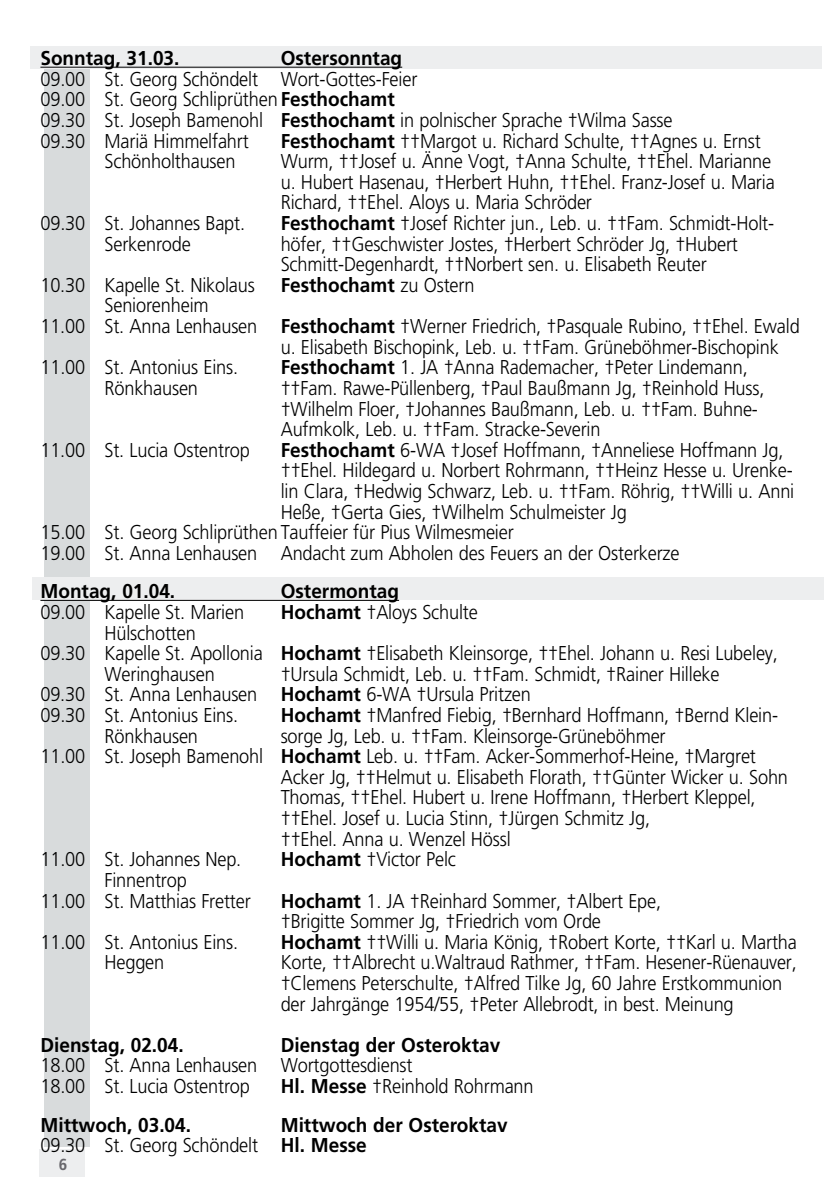
<style>
.page{position:relative;width:840px;height:1191px;background:#fff}
.page>*{position:absolute;margin:0;border:0;box-sizing:border-box;transform-origin:0 0}
.t1{font:300 20px/20.6px "Frutiger";letter-spacing:-.01em;color:#000;scale:.91 1}
.t2{font:700 20px/20.6px "Frutiger";color:#000;scale:.95 1}
.t3{font:300 20px/20.6px "Frutiger";letter-spacing:-.01em;color:#000;scale:.9 1}
.t4{font:700 16px "Frutiger";color:#68676c;scale:.95 1}
.s1{font-weight:700}
.s2{font-weight:300}
</style>
<div class="page">
<div style="left:40px;top:1148px;width:45px;height:28px;background:#edeeef"></div>
<div style="left:44px;top:47px;width:45px;height:1099px;background:#d8dbdc"></div>
<div style="left:30px;top:47px;width:791px;height:22px;background:#edeeef"></div>
<div style="left:32px;top:577px;width:791px;height:23px;background:#edeeef"></div>
<hr style="left:40px;top:67px;width:362px;height:1px;background:#000">
<hr style="left:40px;top:600px;width:359px;height:1px;background:#000">
<p class="t2" style="left:40px;top:48px;width:148px">Sonntag, 31.03.</p>
<p class="t2" style="left:280px;top:48px;width:129px">Ostersonntag</p>
<p class="t1" style="left:40px;top:69px;width:695px">09.00 St. Georg Schöndelt Wort-Gottes-Feier<br>09.00 St. Georg Schliprüthen <span class="s1">Festhochamt<br></span>09.30 St. Joseph Bamenohl <span class="s1">Festhochamt</span> in polnischer Sprache †Wilma Sasse 09.30 Mariä Himmelfahrt</p>
<p class="t1" style="left:280px;top:130px;width:528px"><span class="s1">Festhochamt</span> ††Margot u. Richard Schulte, ††Agnes u. Ernst</p>
<p class="t1" style="left:104px;top:151px;width:145px">Schönholthausen</p>
<p class="t1" style="left:280px;top:151px;width:544px">Wurm, ††Josef u. Änne Vogt, †Anna Schulte, ††Ehel. Marianne u. Hubert Hasenau, †Herbert Huhn, ††Ehel. Franz-Josef u. Maria<br>Richard, ††Ehel. Aloys u. Maria Schröder</p>
<p class="t1" style="left:40px;top:213px;width:226px">09.30 St. Johannes Bapt.</p>
<p class="t1" style="left:280px;top:213px;width:543px"><span class="s1">Festhochamt</span> †Josef Richter jun., Leb. u. ††Fam. Schmidt-Holt-</p>
<p class="t1" style="left:104px;top:233px;width:96px">Serkenrode</p>
<p class="t1" style="left:280px;top:233px;width:504px">höfer, ††Geschwister Jostes, †Herbert Schröder Jg, †Hubert<br>Schmitt-Degenhardt, ††Norbert sen. u. Elisabeth Reuter</p>
<p class="t1" style="left:40px;top:275px;width:237px">10.30 Kapelle St. Nikolaus</p>
<p class="t2" style="left:280px;top:274px;width:205px">Festhochamt <span class="s2">zu Ostern</span></p>
<p class="t1" style="left:104px;top:295px;width:116px">Seniorenheim</p>
<p class="t1" style="left:40px;top:316px;width:835px">11.00 St. Anna Lenhausen <span class="s1">Festhochamt</span> †Werner Friedrich, †Pasquale Rubino, ††Ehel. Ewald</p>
<p class="t1" style="left:280px;top:336px;width:548px">u. Elisabeth Bischopink, Leb. u. ††Fam. Grüneböhmer-Bischopink</p>
<p class="t1" style="left:40px;top:357px;width:218px">11.00 St. Antonius Eins.</p>
<p class="t1" style="left:280px;top:357px;width:514px"><span class="s1">Festhochamt</span> 1. JA †Anna Rademacher, †Peter Lindemann,</p>
<p class="t1" style="left:104px;top:378px;width:104px">Rönkhausen</p>
<p class="t1" style="left:280px;top:378px;width:533px">††Fam. Rawe-Püllenberg, †Paul Baußmann Jg, †Reinhold Huss, †Wilhelm Floer, †Johannes Baußmann, Leb. u. ††Fam. Buhne-<br>Aufmkolk, Leb. u. ††Fam. Stracke-Severin</p>
<p class="t1" style="left:40px;top:439px;width:232px">11.00 St. Lucia Ostentrop</p>
<p class="t1" style="left:280px;top:439px;width:553px"><span class="s1">Festhochamt</span> 6-WA †Josef Hoffmann, †Anneliese Hoffmann Jg,</p>
<p class="t1" style="left:280px;top:460px;width:564px">††Ehel. Hildegard u. Norbert Rohrmann, ††Heinz Hesse u. Urenke-</p>
<p class="t1" style="left:280px;top:481px;width:565px">lin Clara, †Hedwig Schwarz, Leb. u. ††Fam. Röhrig, ††Willi u. Anni</p>
<p class="t1" style="left:280px;top:501px;width:381px">Heße, †Gerta Gies, †Wilhelm Schulmeister Jg</p>
<p class="t1" style="left:40px;top:522px;width:521px">15.00 St. Georg Schliprüthen Tauffeier für Pius Wilmesmeier</p>
<p class="t1" style="left:40px;top:542px;width:703px">19.00 St. Anna Lenhausen Andacht zum Abholen des Feuers an der Osterkerze</p>
<p class="t2" style="left:40px;top:581px;width:143px">Montag, 01.04.</p>
<p class="t2" style="left:280px;top:581px;width:126px">Ostermontag</p>
<p class="t1" style="left:40px;top:602px;width:225px">09.00 Kapelle St. Marien</p>
<p class="t1" style="left:280px;top:602px;width:218px"><span class="s1">Hochamt</span> †Aloys Schulte</p>
<p class="t1" style="left:104px;top:622px;width:102px">Hülschotten</p>
<p class="t1" style="left:40px;top:643px;width:811px">09.30 Kapelle St. Apollonia <span class="s1">Hochamt</span> †Elisabeth Kleinsorge, ††Ehel. Johann u. Resi Lubeley,</p>
<p class="t1" style="left:104px;top:663px;width:123px">Weringhausen</p>
<p class="t1" style="left:40px;top:663px;width:747px;text-indent:240px">†Ursula Schmidt, Leb. u. ††Fam. Schmidt, †Rainer Hilleke<br>09.30 St. Anna Lenhausen <span class="s1">Hochamt</span> 6-WA †Ursula Pritzen<br>09.30 St. Antonius Eins.</p>
<p class="t1" style="left:280px;top:705px;width:548px"><span class="s1">Hochamt</span> †Manfred Fiebig, †Bernhard Hoffmann, †Bernd Klein-</p>
<p class="t1" style="left:104px;top:725px;width:104px">Rönkhausen</p>
<p class="t1" style="left:280px;top:725px;width:424px">sorge Jg, Leb. u. ††Fam. Kleinsorge-Grüneböhmer</p>
<p class="t1" style="left:40px;top:746px;width:787px">11.00 St. Joseph Bamenohl <span class="s1">Hochamt</span> Leb. u. ††Fam. Acker-Sommerhof-Heine, †Margret</p>
<p class="t1" style="left:280px;top:766px;width:558px">Acker Jg, ††Helmut u. Elisabeth Florath, ††Günter Wicker u. Sohn</p>
<p class="t1" style="left:280px;top:787px;width:523px">Thomas, ††Ehel. Hubert u. Irene Hoffmann, †Herbert Kleppel,</p>
<p class="t1" style="left:280px;top:808px;width:407px">††Ehel. Josef u. Lucia Stinn, †Jürgen Schmitz Jg,</p>
<p class="t1" style="left:280px;top:828px;width:254px">††Ehel. Anna u. Wenzel Hössl</p>
<p class="t1" style="left:40px;top:849px;width:222px">11.00 St. Johannes Nep.</p>
<p class="t1" style="left:280px;top:849px;width:194px"><span class="s1">Hochamt</span> †Victor Pelc</p>
<p class="t1" style="left:40px;top:869px;width:232px;text-align:center">Finnentrop<br>11.00 St. Matthias Fretter</p>
<p class="t1" style="left:280px;top:890px;width:419px"><span class="s1">Hochamt</span> 1. JA †Reinhard Sommer, †Albert Epe, †Brigitte Sommer Jg, †Friedrich vom Orde</p>
<p class="t1" style="left:40px;top:931px;width:218px">11.00 St. Antonius Eins.</p>
<p class="t1" style="left:280px;top:931px;width:568px"><span class="s1">Hochamt</span> ††Willi u. Maria König, †Robert Korte, ††Karl u. Martha</p>
<p class="t1" style="left:104px;top:952px;width:67px">Heggen</p>
<p class="t3" style="left:280px;top:952px;width:574px">Korte, ††Albrecht u.Waltraud Rathmer, ††Fam. Hesener-Rüenauver, †Clemens Peterschulte, †Alfred Tilke Jg, 60 Jahre Erstkommunion der Jahrgänge 1954/55, †Peter Allebrodt, in best. Meinung</p>
<p class="t2" style="left:40px;top:1034px;width:152px">Dienstag, 02.04.</p>
<p class="t2" style="left:280px;top:1034px;width:232px">Dienstag der Osteroktav</p>
<p class="t1" style="left:40px;top:1055px;width:410px">18.00 St. Anna Lenhausen Wortgottesdienst<br>18.00 St. Lucia Ostentrop</p>
<p class="t1" style="left:280px;top:1075px;width:279px"><span class="s1">Hl. Messe</span> †Reinhold Rohrmann</p>
<p class="t2" style="left:40px;top:1114px;width:493px;text-indent:240px">Mittwoch der Osteroktav<br><span class="s2">09.30 St. Georg Schöndelt</span> Hl. Messe</p>
<p class="t2" style="left:40px;top:1114px;width:160px">Mittwoch, 03.04.</p>
<p class="t4" style="left:59px;top:1155px;width:10px">6</p>
</div>
